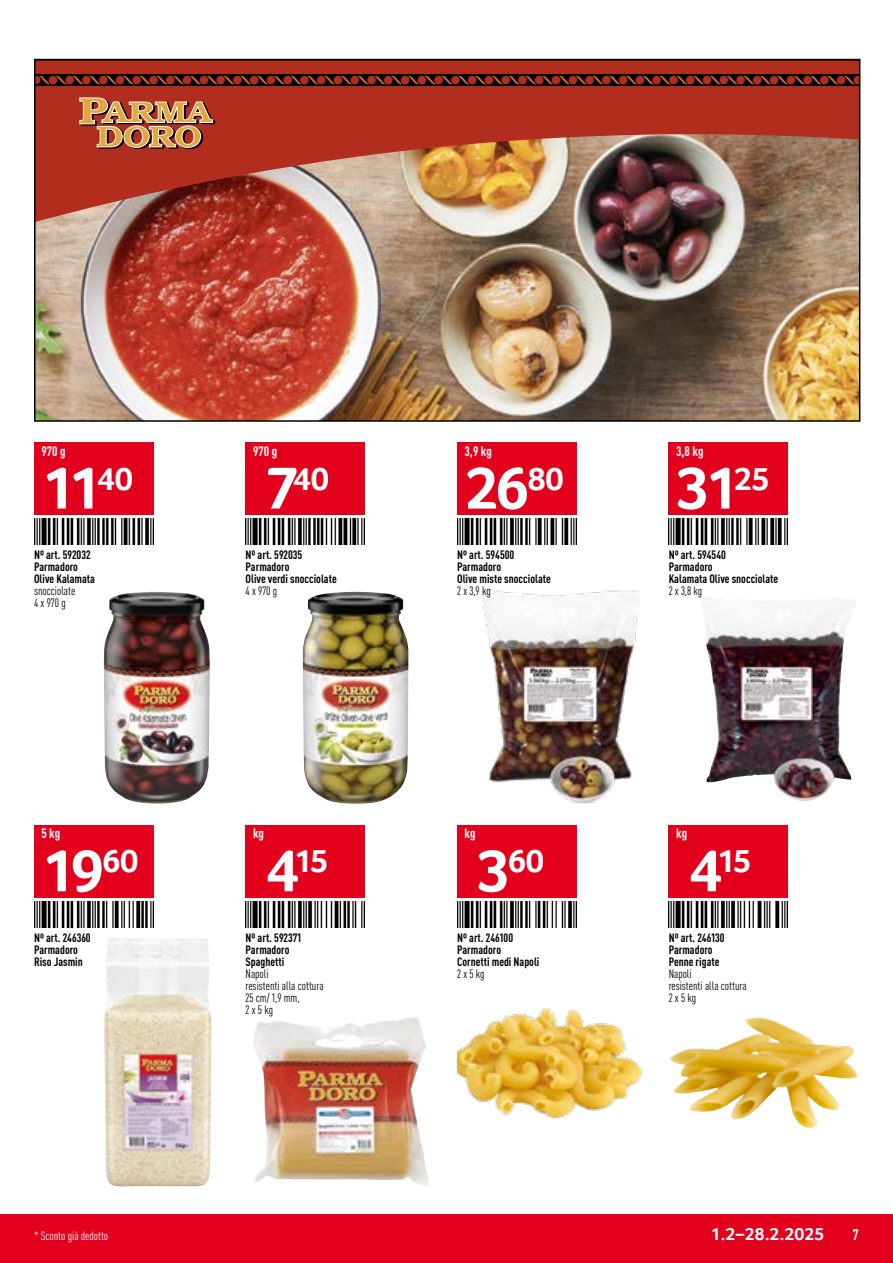
<style>
.page{position:relative;width:893px;height:1263px;background:#fff}
.page>*{position:absolute;margin:0;border:0;box-sizing:border-box;transform-origin:0 0}
.Preis_weiss{font:700 61.5px "Transgourmet";letter-spacing:-.075em;color:#fff}
.Preis_weiss-2{font:700 33.3px "Transgourmet";letter-spacing:-.045em;color:#fff}
.t1{font:700 18px "Transgourmet";letter-spacing:.01em;color:#fff}
.t2{font:700 condensed 15px "DINOT";color:#fff}
.Unit_weiss{font:700 condensed 13.5px "DINOT";letter-spacing:-.005em;color:#fff}
.t3{font:700 condensed 12px/12px "DINOT";color:#000}
.t4{font:condensed 12px "DINOT";color:#000}
.t5{font:condensed 12px "DINOT";color:#fff}
.s1{font-size:61.5px}
</style>
<div class="page">
<div style="left:0;top:1214px;width:893px;height:49px;background:#e3001d"></div>
<img style="left:103px;top:592px;width:107px;height:212px">
<img style="left:303px;top:592px;width:105px;height:212px">
<img style="left:483px;top:589px;width:157px;height:215px">
<img style="left:703px;top:597px;width:153px;height:204px">
<img style="left:104px;top:938px;width:107px;height:248px">
<img style="left:253px;top:1017px;width:176px;height:169px">
<img style="left:457px;top:1008px;width:184px;height:110px">
<img style="left:670px;top:1017px;width:94px;height:95px">
<img style="left:37px;top:62px;width:820px;height:357px">
<div style="left:34px;top:59px;width:826px;height:363px;border:2px solid #000"></div>
<div style="left:34px;top:442px;width:119px;height:72px;background:#e3001d"></div>
<img style="left:34px;top:519px;width:119px;height:25px">
<div style="left:246px;top:442px;width:119px;height:72px;background:#e3001d"></div>
<img style="left:246px;top:519px;width:119px;height:25px">
<div style="left:457px;top:442px;width:119px;height:72px;background:#e3001d"></div>
<img style="left:457px;top:519px;width:119px;height:25px">
<div style="left:669px;top:442px;width:119px;height:72px;background:#e3001d"></div>
<img style="left:669px;top:519px;width:119px;height:25px">
<div style="left:34px;top:825px;width:119px;height:72px;background:#e3001d"></div>
<img style="left:34px;top:901px;width:119px;height:26px">
<div style="left:246px;top:825px;width:119px;height:72px;background:#e3001d"></div>
<img style="left:246px;top:901px;width:119px;height:26px">
<div style="left:457px;top:825px;width:119px;height:72px;background:#e3001d"></div>
<img style="left:457px;top:901px;width:119px;height:26px">
<div style="left:669px;top:825px;width:119px;height:72px;background:#e3001d"></div>
<img style="left:669px;top:901px;width:119px;height:26px">
<p class="Unit_weiss" style="left:41px;top:443px;width:26px">970 g</p>
<p class="Preis_weiss" style="left:42px;top:451px;width:93px">11<sup>40</sup></p>
<p class="t3" style="left:34px;top:548px;width:58px">Nº art. 592032</p>
<p class="t3" style="left:34px;top:560px;width:62px">Parmadoro<br>Olive Kalamata</p>
<p class="t4" style="left:34px;top:584px;width:43px">snocciolate</p>
<p class="t4" style="left:34px;top:596px;width:33px">4 x 970 g</p>
<p class="Unit_weiss" style="left:41px;top:825px;width:20px">5 kg</p>
<p class="Preis_weiss" style="left:42px;top:834px;width:98px">19<sup>60</sup></p>
<p class="t3" style="left:34px;top:931px;width:58px">Nº art. 246360</p>
<p class="t3" style="left:34px;top:943px;width:50px">Parmadoro<br>Riso Jasmin</p>
<p class="Unit_weiss" style="left:253px;top:443px;width:26px">970 g</p>
<p class="Preis_weiss-2" style="left:265px;top:459px;width:65px"><span class="s1">7</span>40</p>
<p class="t3" style="left:246px;top:548px;width:58px">Nº art. 592035</p>
<p class="t3" style="left:246px;top:560px;width:93px">Parmadoro<br>Olive verdi snocciolate</p>
<p class="t4" style="left:246px;top:584px;width:33px">4 x 970 g</p>
<p class="Unit_weiss" style="left:253px;top:825px;width:13px">kg</p>
<p class="Preis_weiss-2" style="left:265px;top:841px;width:64px"><span class="s1">4</span>15</p>
<p class="t3" style="left:246px;top:931px;width:57px">Nº art. 592371</p>
<p class="t3" style="left:246px;top:943px;width:45px">Parmadoro<br>Spaghetti</p>
<p class="t4" style="left:246px;top:966px;width:25px">Napoli</p>
<p class="t4" style="left:246px;top:978px;width:79px">resistenti alla cottura</p>
<p class="t4" style="left:246px;top:990px;width:56px">25 cm/ 1,9 mm,</p>
<p class="t4" style="left:246px;top:1002px;width:29px">2 x 5 kg</p>
<p class="Unit_weiss" style="left:465px;top:443px;width:29px">3,9 kg</p>
<p class="Preis_weiss" style="left:465px;top:451px;width:101px">26<sup>80</sup></p>
<p class="t3" style="left:457px;top:548px;width:59px">Nº art. 594500</p>
<p class="t3" style="left:457px;top:560px;width:95px">Parmadoro<br>Olive miste snocciolate</p>
<p class="t4" style="left:457px;top:584px;width:35px">2 x 3,9 kg</p>
<p class="Unit_weiss" style="left:465px;top:825px;width:13px">kg</p>
<p class="Preis_weiss-2" style="left:477px;top:841px;width:68px"><span class="s1">3</span>60</p>
<p class="t3" style="left:457px;top:931px;width:58px">Nº art. 246100</p>
<p class="t3" style="left:457px;top:943px;width:84px">Parmadoro<br>Cornetti medi Napoli</p>
<p class="t4" style="left:457px;top:966px;width:29px">2 x 5 kg</p>
<p class="Unit_weiss" style="left:676px;top:443px;width:29px">3,8 kg</p>
<p class="Preis_weiss" style="left:676px;top:451px;width:95px">31<sup>25</sup></p>
<p class="t3" style="left:669px;top:548px;width:59px">Nº art. 594540</p>
<p class="t3" style="left:669px;top:560px;width:111px">Parmadoro<br>Kalamata Olive snocciolate</p>
<p class="t4" style="left:669px;top:584px;width:35px">2 x 3,8 kg</p>
<p class="Unit_weiss" style="left:676px;top:825px;width:13px">kg</p>
<p class="Preis_weiss-2" style="left:688px;top:841px;width:64px"><span class="s1">4</span>15</p>
<p class="t3" style="left:669px;top:931px;width:57px">Nº art. 246130</p>
<p class="t3" style="left:669px;top:943px;width:52px">Parmadoro<br>Penne rigate</p>
<p class="t4" style="left:669px;top:966px;width:25px">Napoli</p>
<p class="t4" style="left:669px;top:978px;width:79px">resistenti alla cottura</p>
<p class="t4" style="left:669px;top:990px;width:29px">2 x 5 kg</p>
<p class="t5" style="left:34px;top:1229px;width:76px">* Sconto già dedotto</p>
<p class="t1" style="left:711px;top:1224px;width:115px">1.2–28.2.2025</p>
<p class="t2" style="left:853px;top:1226px;width:8px">7</p>
</div>
